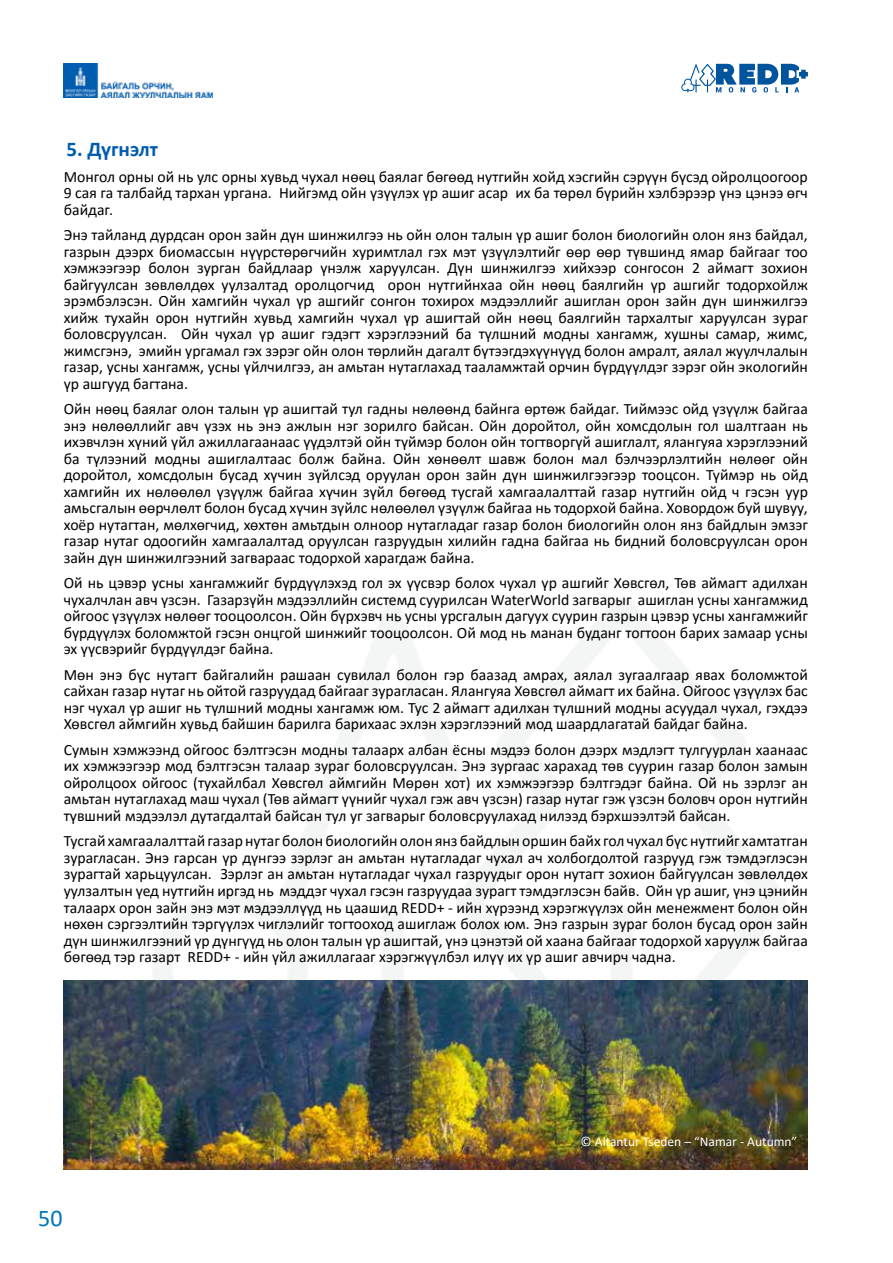
<style>
.page{position:relative;width:893px;height:1263px;background:#fff}
.page>*{position:absolute;margin:0;border:0;box-sizing:border-box;transform-origin:0 0}
.t1{font:24px "Calibri";color:#0075b9}
.t2{font:700 21px "Calibri";color:#005cae}
.t3{font:15.75px/16.5px "Calibri";color:#000;text-align:justify}
.t4{font:13.5px "Calibri";color:#fff}
</style>
<div class="page">
<img style="left:63px;top:596px;width:745px;height:574px">
<svg style="left:681px;top:64px;width:127px;height:28px"></svg>
<img style="left:64px;top:64px;width:149px;height:34px">
<img style="left:64px;top:980px;width:744px;height:189px">
<h2 class="t2" style="left:67px;top:134px;width:93px">5. Дүгнэлт</h2>
<p class="t3" style="left:64px;top:168px;width:746px">Монгол орны ой нь улс орны хувьд чухал нөөц баялаг бөгөөд нутгийн хойд хэсгийн сэрүүн бүсэд ойролцоогоор 9 сая га талбайд тархан ургана. Нийгэмд ойн үзүүлэх үр ашиг асар их ба төрөл бүрийн хэлбэрээр үнэ цэнээ өгч байдаг.</p>
<p class="t3" style="left:64px;top:226px;width:746px">Энэ тайланд дурдсан орон зайн дүн шинжилгээ нь ойн олон талын үр ашиг болон биологийн олон янз байдал, газрын дээрх биомассын нүүрстөрөгчийн хуримтлал гэх мэт үзүүлэлтийг өөр өөр түвшинд ямар байгааг тоо хэмжээгээр болон зурган байдлаар үнэлж харуулсан. Дүн шинжилгээ хийхээр сонгосон 2 аймагт зохион байгуулсан зөвлөлдөх уулзалтад оролцогчид орон нутгийнхаа ойн нөөц баялгийн үр ашгийг тодорхойлж эрэмбэлэсэн. Ойн хамгийн чухал үр ашгийг сонгон тохирох мэдээллийг ашиглан орон зайн дүн шинжилгээ хийж тухайн орон нутгийн хувьд хамгийн чухал үр ашигтай ойн нөөц баялгийн тархалтыг харуулсан зураг боловсруулсан. Ойн чухал үр ашиг гэдэгт хэрэглээний ба түлшний модны хангамж, хушны самар, жимс, жимсгэнэ, эмийн ургамал гэх зэрэг ойн олон төрлийн дагалт бүтээгдэхүүнүүд болон амралт, аялал жуулчлалын газар, усны хангамж, усны үйлчилгээ, ан амьтан нутаглахад тааламжтай орчин бүрдүүлдэг зэрэг ойн экологийн үр ашгууд багтана.</p>
<p class="t3" style="left:64px;top:400px;width:746px">Ойн нөөц баялаг олон талын үр ашигтай тул гадны нөлөөнд байнга өртөж байдаг. Тиймээс ойд үзүүлж байгаа энэ нөлөөллийг авч үзэх нь энэ ажлын нэг зорилго байсан. Ойн доройтол, ойн хомсдолын гол шалтгаан нь ихэвчлэн хүний үйл ажиллагаанаас үүдэлтэй ойн түймэр болон ойн тогтворгүй ашиглалт, ялангуяа хэрэглээний ба түлээний модны ашиглалтаас болж байна. Ойн хөнөөлт шавж болон мал бэлчээрлэлтийн нөлөөг ойн доройтол, хомсдолын бусад хүчин зүйлсэд оруулан орон зайн дүн шинжилгээгээр тооцсон. Түймэр нь ойд хамгийн их нөлөөлөл үзүүлж байгаа хүчин зүйл бөгөөд тусгай хамгаалалттай газар нутгийн ойд ч гэсэн уур амьсгалын өөрчлөлт болон бусад хүчин зүйлс нөлөөлөл үзүүлж байгаа нь тодорхой байна. Ховордож буй шувуу, хоёр нутагтан, мөлхөгчид, хөхтөн амьтдын олноор нутагладаг газар болон биологийн олон янз байдлын эмзэг газар нутаг одоогийн хамгаалалтад оруулсан газруудын хилийн гадна байгаа нь бидний боловсруулсан орон зайн дүн шинжилгээний загвараас тодорхой харагдаж байна.</p>
<p class="t3" style="left:64px;top:574px;width:746px">Ой нь цэвэр усны хангамжийг бүрдүүлэхэд гол эх үүсвэр болох чухал үр ашгийг Хөвсгөл, Төв аймагт адилхан чухалчлан авч үзсэн. Газарзүйн мэдээллийн системд суурилсан WaterWorld загварыг ашиглан усны хангамжид ойгоос үзүүлэх нөлөөг тооцоолсон. Ойн бүрхэвч нь усны урсгалын дагуух суурин газрын цэвэр усны хангамжийг бүрдүүлэх боломжтой гэсэн онцгой шинжийг тооцоолсон. Ой мод нь манан буданг тогтоон барих замаар усны эх үүсвэрийг бүрдүүлдэг байна.</p>
<p class="t3" style="left:64px;top:666px;width:746px">Мөн энэ бүс нутагт байгалийн рашаан сувилал болон гэр баазад амрах, аялал зугаалгаар явах боломжтой сайхан газар нутаг нь ойтой газруудад байгааг зурагласан. Ялангуяа Хөвсгөл аймагт их байна. Ойгоос үзүүлэх бас нэг чухал үр ашиг нь түлшний модны хангамж юм. Тус 2 аймагт адилхан түлшний модны асуудал чухал, гэхдээ Хөвсгөл аймгийн хувьд байшин барилга барихаас эхлэн хэрэглээний мод шаардлагатай байдаг байна.</p>
<p class="t3" style="left:64px;top:741px;width:746px">Сумын хэмжээнд ойгоос бэлтгэсэн модны талаарх албан ёсны мэдээ болон дээрх мэдлэгт тулгуурлан хаанаас их хэмжээгээр мод бэлтгэсэн талаар зураг боловсруулсан. Энэ зургаас харахад төв суурин газар болон замын ойролцоох ойгоос (тухайлбал Хөвсгөл аймгийн Мөрөн хот) их хэмжээгээр бэлтгэдэг байна. Ой нь зэрлэг ан амьтан нутаглахад маш чухал (Төв аймагт үүнийг чухал гэж авч үзсэн) газар нутаг гэж үзсэн боловч орон нутгийн түвшний мэдээлэл дутагдалтай байсан тул уг загварыг боловсруулахад нилээд бэрхшээлтэй байсан.</p>
<p class="t3" style="left:64px;top:832px;width:746px">Тусгай хамгаалалттай газар нутаг болон биологийн олон янз байдлын оршин байх гол чухал бүс нутгийг хамтатган зурагласан. Энэ гарсан үр дүнгээ зэрлэг ан амьтан нутагладаг чухал ач холбогдолтой газрууд гэж тэмдэглэсэн зурагтай харьцуулсан. Зэрлэг ан амьтан нутагладаг чухал газруудыг орон нутагт зохион байгуулсан зөвлөлдөх уулзалтын үед нутгийн иргэд нь мэддэг чухал гэсэн газруудаа зурагт тэмдэглэсэн байв. Ойн үр ашиг, үнэ цэнийн талаарх орон зайн энэ мэт мэдээллүүд нь цаашид REDD+ - ийн хүрээнд хэрэгжүүлэх ойн менежмент болон ойн нөхөн сэргээлтийн тэргүүлэх чиглэлийг тогтооход ашиглаж болох юм. Энэ газрын зураг болон бусад орон зайн дүн шинжилгээний үр дүнгүүд нь олон талын үр ашигтай, үнэ цэнэтэй ой хаана байгааг тодорхой харуулж байгаа бөгөөд тэр газарт REDD+ - ийн үйл ажиллагааг хэрэгжүүлбэл илүү их үр ашиг авчирч чадна.</p>
<h1 class="t1" style="left:38px;top:1201px;width:26px">50</h1>
<p class="t4" style="left:580px;top:1132px;width:218px">© Altantur Tseden – “Namar - Autumn”</p>
</div>
